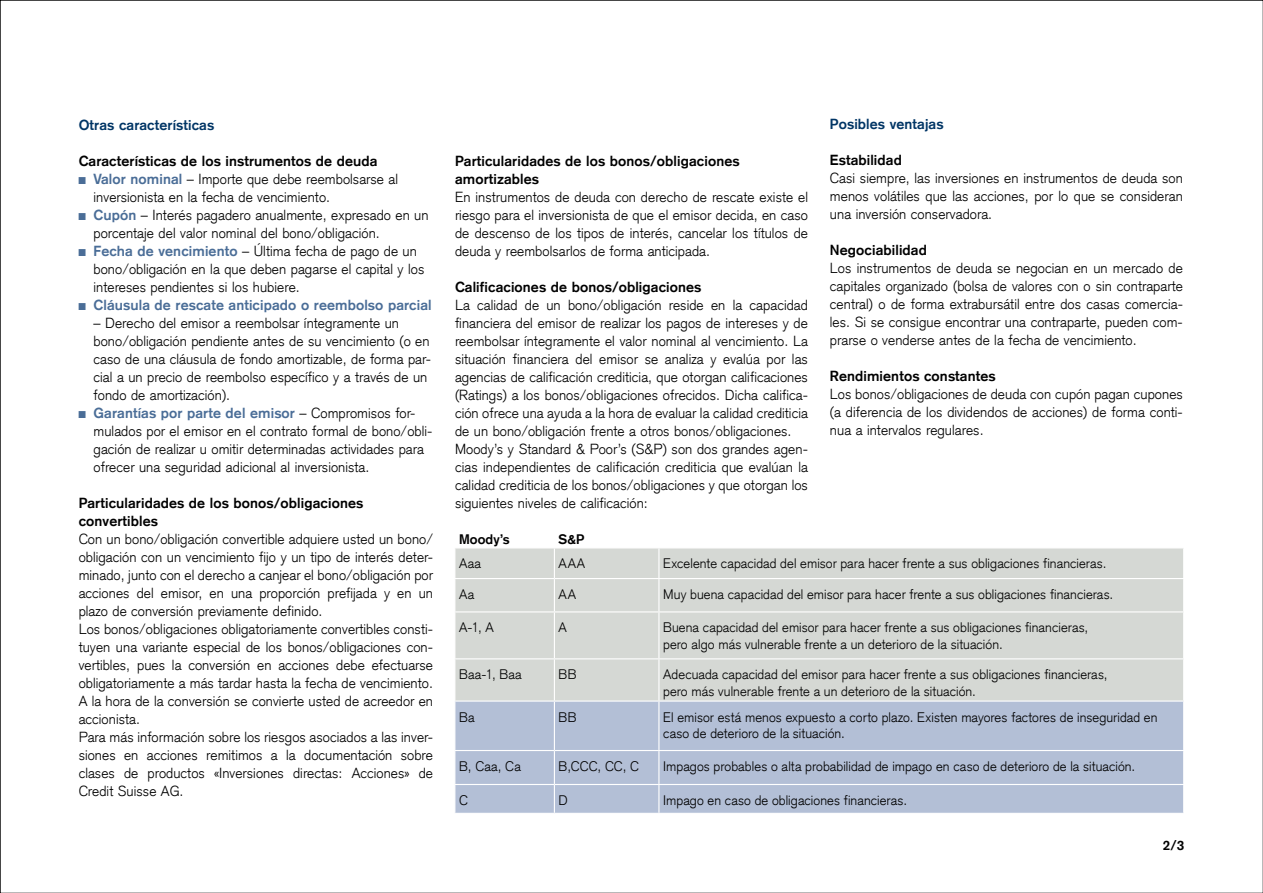
<style>
.page{position:relative;width:1263px;height:893px;background:#fff}
.page>*{position:absolute;margin:0;border:0;box-sizing:border-box;transform-origin:0 0}
.t1{font:300 14.25px/18px "Credit Suisse Type";letter-spacing:.005em;color:#000}
.t2{font:700 14.25px/18px "Credit Suisse Type";letter-spacing:.01em;color:#000}
.t3{font:700 14.25px "Credit Suisse Type";letter-spacing:.01em;color:#4a6d97}
.t4{font:700 14.25px "Credit Suisse Type";letter-spacing:.01em;color:#003565}
.t5{font:300 13.5px/16.2px "Credit Suisse Type";letter-spacing:.005em;color:#000}
.t6{font:700 13.5px "Credit Suisse Type";letter-spacing:.005em;color:#000}
.s1{font-weight:700}
.s2{font-weight:700;color:#4a6d97}
</style>
<div class="page">
<div style="left:455px;top:548px;width:728px;height:152px;background:#d5d8d4"></div>
<div style="left:455px;top:702px;width:728px;height:111px;background:#b3bfd6"></div>
<hr style="left:554px;top:548px;width:1px;height:30px;background:#fff">
<hr style="left:658px;top:548px;width:1px;height:30px;background:#fff">
<hr style="left:454px;top:578px;width:100px;height:1px;background:#fff">
<hr style="left:554px;top:578px;width:105px;height:1px;background:#fff">
<hr style="left:554px;top:579px;width:1px;height:32px;background:#fff">
<hr style="left:659px;top:578px;width:525px;height:1px;background:#fff">
<hr style="left:658px;top:579px;width:1px;height:32px;background:#fff">
<hr style="left:454px;top:611px;width:100px;height:1px;background:#fff">
<hr style="left:554px;top:611px;width:105px;height:1px;background:#fff">
<hr style="left:554px;top:612px;width:1px;height:46px;background:#fff">
<hr style="left:659px;top:611px;width:525px;height:1px;background:#fff">
<hr style="left:658px;top:612px;width:1px;height:46px;background:#fff">
<hr style="left:454px;top:658px;width:100px;height:1px;background:#fff">
<hr style="left:554px;top:658px;width:105px;height:1px;background:#fff">
<hr style="left:554px;top:659px;width:1px;height:41px;background:#fff">
<hr style="left:659px;top:658px;width:525px;height:1px;background:#fff">
<hr style="left:658px;top:659px;width:1px;height:41px;background:#fff">
<hr style="left:554px;top:702px;width:1px;height:48px;background:#fff">
<hr style="left:658px;top:702px;width:1px;height:48px;background:#fff">
<hr style="left:454px;top:750px;width:100px;height:1px;background:#fff">
<hr style="left:554px;top:750px;width:105px;height:1px;background:#fff">
<hr style="left:554px;top:751px;width:1px;height:33px;background:#fff">
<hr style="left:659px;top:750px;width:525px;height:1px;background:#fff">
<hr style="left:658px;top:751px;width:1px;height:33px;background:#fff">
<hr style="left:454px;top:784px;width:100px;height:1px;background:#fff">
<hr style="left:554px;top:784px;width:105px;height:1px;background:#fff">
<svg style="left:554px;top:785px;width:1px;height:28px"></svg>
<hr style="left:659px;top:784px;width:525px;height:1px;background:#fff">
<svg style="left:658px;top:785px;width:1px;height:28px"></svg>
<svg style="left:1183px;top:785px;width:1px;height:28px"></svg>
<p class="t4" style="left:79px;top:116px;width:137px">Otras características</p>
<p class="t1" style="left:94px;top:152px;width:337px;text-indent:-15px"><span class="s1">Características de los instrumentos de deuda<br></span><span class="s2">Valor nominal</span> – Importe que debe reembolsarse al inversionista en la fecha de vencimiento.<br><span class="s2">Cupón</span> – Interés pagadero anualmente, expresado en un porcentaje del valor nominal del bono/obligación.<br><span class="s2">Fecha de vencimiento</span> – Última fecha de pago de un bono/obligación en la que deben pagarse el capital y los intereses pendientes si los hubiere.</p>
<p class="t3" style="left:94px;top:296px;width:340px">Cláusula de rescate anticipado o reembolso parcial</p>
<p class="t1" style="left:94px;top:314px;width:340px">– Derecho del emisor a reembolsar íntegramente un bono/obligación pendiente antes de su vencimiento (o en caso de una cláusula de fondo amortizable, de forma par&shy;cial a un precio de reembolso específico y a través de un fondo de amortización).<br><span class="s2">Garantías por parte del emisor</span> – Compromisos for&shy;mulados por el emisor en el contrato formal de bono/obli&shy;gación de realizar u omitir determinadas actividades para ofrecer una seguridad adicional al inversionista.</p>
<p class="t2" style="left:79px;top:494px;width:286px">Particularidades de los bonos/obligaciones convertibles</p>
<p class="t1" style="left:79px;top:530px;width:356px">Con un bono/obligación convertible adquiere usted un bono/ obligación con un vencimiento fijo y un tipo de interés deter&shy;minado, junto con el derecho a canjear el bono/obligación por acciones del emisor, en una proporción prefijada y en un plazo de conversión previamente definido.<br>Los bonos/obligaciones obligatoriamente convertibles consti&shy;tuyen una variante especial de los bonos/obligaciones con&shy;vertibles, pues la conversión en acciones debe efectuarse obligatoriamente a más tardar hasta la fecha de vencimiento.<br>A la hora de la conversión se convierte usted de acreedor en accionista.<br>Para más información sobre los riesgos asociados a las inver&shy;siones en acciones remitimos a la documentación sobre clases de productos «Inversiones directas: Acciones» de Credit Suisse AG.</p>
<p class="t2" style="left:455px;top:152px;width:286px">Particularidades de los bonos/obligaciones amortizables</p>
<p class="t1" style="left:455px;top:188px;width:354px;text-align:justify">En instrumentos de deuda con derecho de rescate existe el riesgo para el inversionista de que el emisor decida, en caso de descenso de los tipos de interés, cancelar los títulos de deuda y reembolsarlos de forma anticipada.</p>
<p class="t2" style="left:455px;top:278px;width:248px">Calificaciones de bonos/obligaciones</p>
<p class="t1" style="left:455px;top:296px;width:354px">La calidad de un bono/obligación reside en la capacidad financiera del emisor de realizar los pagos de intereses y de reembolsar íntegramente el valor nominal al vencimiento. La situación financiera del emisor se analiza y evalúa por las agencias de calificación crediticia, que otorgan calificaciones (Ratings) a los bonos/obligaciones ofrecidos. Dicha califica&shy;ción ofrece una ayuda a la hora de evaluar la calidad crediticia de un bono/obligación frente a otros bonos/obligaciones.<br>Moody’s y Standard &amp; Poor’s (S&amp;P) son dos grandes agen&shy;cias independientes de calificación crediticia que evalúan la calidad crediticia de los bonos/obligaciones y que otorgan los siguientes niveles de calificación:</p>
<p class="t4" style="left:830px;top:116px;width:115px">Posibles ventajas</p>
<p class="t2" style="left:830px;top:152px;width:73px">Estabilidad</p>
<p class="t1" style="left:830px;top:170px;width:354px;text-align:justify">Casi siempre, las inversiones en instrumentos de deuda son menos volátiles que las acciones, por lo que se consideran una inversión conservadora.</p>
<p class="t2" style="left:830px;top:242px;width:98px">Negociabilidad</p>
<p class="t1" style="left:830px;top:260px;width:354px;text-align:justify">Los instrumentos de deuda se negocian en un mercado de capitales organizado (bolsa de valores con o sin contraparte central) o de forma extrabursátil entre dos casas comercia&shy;les. Si se consigue encontrar una contraparte, pueden com&shy;prarse o venderse antes de la fecha de vencimiento.</p>
<p class="t2" style="left:830px;top:368px;width:167px">Rendimientos constantes</p>
<p class="t1" style="left:830px;top:386px;width:354px;text-align:justify">Los bonos/obligaciones de deuda con cupón pagan cupones (a diferencia de los dividendos de acciones) de forma conti&shy;nua a intervalos regulares.</p>
<p class="t6" style="left:459px;top:531px;width:52px">Moody’s</p>
<p class="t6" style="left:559px;top:531px;width:27px">S&amp;P</p>
<p class="t5" style="left:459px;top:556px;width:23px">Aaa</p>
<p class="t5" style="left:559px;top:556px;width:28px">AAA</p>
<p class="t5" style="left:663px;top:556px;width:445px">Excelente capacidad del emisor para hacer frente a sus obligaciones financieras.</p>
<p class="t5" style="left:459px;top:586px;width:17px">Aa</p>
<p class="t5" style="left:559px;top:586px;width:19px">AA</p>
<p class="t5" style="left:663px;top:586px;width:452px">Muy buena capacidad del emisor para hacer frente a sus obligaciones financieras.</p>
<p class="t5" style="left:459px;top:620px;width:36px">A-1, A</p>
<p class="t5" style="left:559px;top:620px;width:10px">A</p>
<p class="t5" style="left:663px;top:620px;width:427px">Buena capacidad del emisor para hacer frente a sus obligaciones financieras, pero algo más vulnerable frente a un deterioro de la situación.</p>
<p class="t5" style="left:459px;top:666px;width:64px">Baa-1, Baa</p>
<p class="t5" style="left:559px;top:666px;width:19px">BB</p>
<p class="t5" style="left:663px;top:666px;width:446px">Adecuada capacidad del emisor para hacer frente a sus obligaciones financieras, pero más vulnerable frente a un deterioro de la situación.</p>
<p class="t5" style="left:459px;top:709px;width:17px">Ba</p>
<p class="t5" style="left:559px;top:709px;width:19px">BB</p>
<p class="t5" style="left:663px;top:709px;width:496px">El emisor está menos expuesto a corto plazo. Existen mayores factores de inseguridad en caso de deterioro de la situación.</p>
<p class="t5" style="left:459px;top:758px;width:63px">B, Caa, Ca</p>
<p class="t5" style="left:559px;top:758px;width:82px">B,CCC, CC, C</p>
<p class="t5" style="left:663px;top:758px;width:474px">Impagos probables o alta probabilidad de impago en caso de deterioro de la situación.</p>
<p class="t5" style="left:459px;top:792px;width:10px">C</p>
<p class="t5" style="left:559px;top:792px;width:11px">D</p>
<p class="t5" style="left:663px;top:792px;width:245px">Impago en caso de obligaciones financieras.</p>
<p class="t6" style="left:1163px;top:837px;width:23px">2/3</p>
</div>
